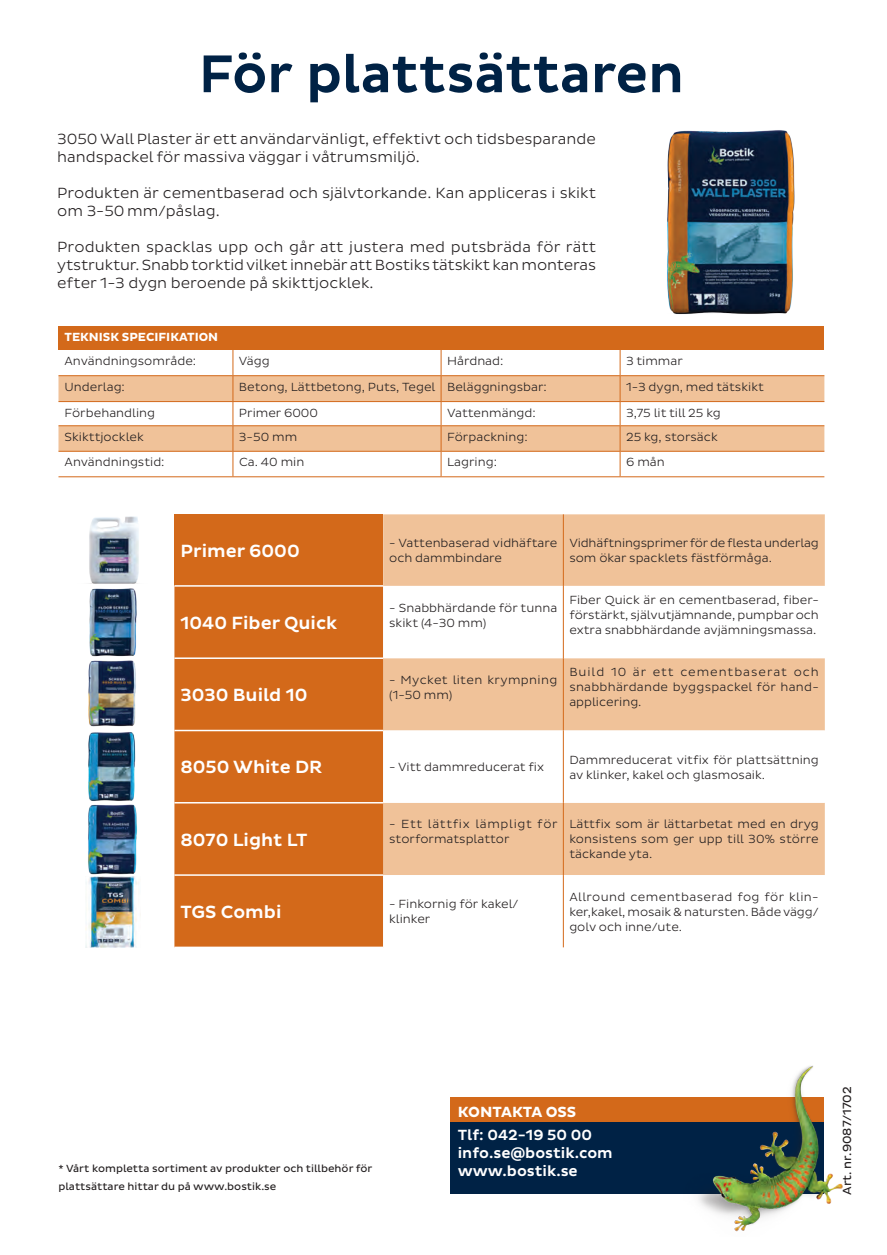
<style>
.page{position:relative;width:887px;height:1255px;background:#fff}
.page>*{position:absolute;margin:0;border:0;box-sizing:border-box;transform-origin:0 0}
.t1{font:500 54px "Bostik";letter-spacing:-.01em;color:#002245}
.t2{font:500 18px "Bostik";color:#fff}
.t3{font:300 15px/18px "Bostik";color:#231f20}
.t4{font:500 15px/18px "Bostik";color:#fff}
.t5{font:700 15px "Bostik";color:#fff}
.t6{font:300 12px/15px "Bostik";color:#231f20}
.t7{font:300 12px/15px "Bostik";letter-spacing:.02em;color:#231f20}
.t8{font:300 12px/15px "Bostik";letter-spacing:.03em;color:#231f20}
.t9{font:700 12px "Bostik";color:#fff}
.t10{font:12px "Bostik";color:#231f20}
.t11{font:10.5px "Bostik";color:#231f20}
</style>
<div class="page">
<img style="left:667px;top:130px;width:128px;height:184px">
<div style="left:58px;top:326px;width:766px;height:24px;background:#d3691a"></div>
<svg style="left:58px;top:350px;width:766px;height:126px"></svg>
<hr style="left:58px;top:476px;width:175px;height:1px;background:#d3691a">
<hr style="left:233px;top:476px;width:208px;height:1px;background:#d3691a">
<hr style="left:441px;top:476px;width:179px;height:1px;background:#d3691a">
<hr style="left:620px;top:476px;width:204px;height:1px;background:#d3691a">
<div style="left:174px;top:514px;width:209px;height:72px;background:#d3691a"></div>
<div style="left:383px;top:514px;width:441px;height:72px;background:#f0c299"></div>
<div style="left:174px;top:586px;width:209px;height:360px;background:#d3691a"></div>
<svg style="left:383px;top:586px;width:441px;height:361px"></svg>
<hr style="left:563px;top:514px;width:1px;height:72px;background:#d3691a">
<hr style="left:563px;top:586px;width:1px;height:72px;background:#d3691a">
<hr style="left:563px;top:658px;width:1px;height:72px;background:#d3691a">
<hr style="left:563px;top:730px;width:1px;height:73px;background:#d3691a">
<hr style="left:563px;top:803px;width:1px;height:72px;background:#d3691a">
<hr style="left:563px;top:875px;width:1px;height:72px;background:#d3691a">
<hr style="left:174px;top:585px;width:209px;height:1px;background:#fff">
<hr style="left:174px;top:657px;width:209px;height:2px;background:#fff">
<hr style="left:174px;top:730px;width:209px;height:1px;background:#fff">
<hr style="left:174px;top:802px;width:209px;height:1px;background:#fff">
<hr style="left:174px;top:874px;width:209px;height:2px;background:#fff">
<img style="left:89px;top:516px;width:50px;height:64px">
<img style="left:89px;top:580px;width:48px;height:77px">
<img style="left:85px;top:660px;width:53px;height:287px">
<div style="left:450px;top:1097px;width:374px;height:26px;background:#d3691a"></div>
<div style="left:450px;top:1122px;width:374px;height:72px;background:#002245"></div>
<img style="left:698px;top:1065px;width:145px;height:167px">
<h1 class="t1" style="left:199px;top:43px;width:487px">För plattsättaren</h1>
<p class="t3" style="left:57px;top:130px;width:540px">3050 Wall Plaster är ett användarvänligt, effektivt och tidsbesparande handspackel för massiva väggar i våtrumsmiljö.</p>
<p class="t3" style="left:57px;top:184px;width:540px">Produkten är cementbaserad och självtorkande. Kan appliceras i skikt om 3-50 mm/påslag.</p>
<p class="t3" style="left:57px;top:238px;width:540px;text-align:justify">Produkten spacklas upp och går att justera med putsbräda för rätt ytstruktur. Snabb torktid vilket innebär att Bostiks tätskikt kan monteras efter 1-3 dygn beroende på skikttjocklek.</p>
<p class="t9" style="left:64px;top:330px;width:155px">TEKNISK SPECIFIKATION</p>
<p class="t6" style="left:64px;top:354px;width:133px">Användningsområde:</p>
<p class="t6" style="left:239px;top:354px;width:32px">Vägg</p>
<p class="t6" style="left:447px;top:354px;width:58px">Hårdnad:</p>
<p class="t6" style="left:626px;top:354px;width:58px">3 timmar</p>
<p class="t6" style="left:64px;top:379px;width:62px">Underlag:</p>
<p class="t6" style="left:239px;top:379px;width:309px">Betong, Lättbetong, Puts, Tegel Beläggningsbar:</p>
<p class="t6" style="left:626px;top:379px;width:139px">1-3 dygn, med tätskikt</p>
<p class="t6" style="left:64px;top:405px;width:92px">Förbehandling</p>
<p class="t6" style="left:239px;top:405px;width:81px">Primer 6000</p>
<p class="t6" style="left:447px;top:405px;width:90px">Vattenmängd:</p>
<p class="t6" style="left:626px;top:405px;width:96px">3,75 lit till 25 kg</p>
<p class="t6" style="left:64px;top:429px;width:81px">Skikttjocklek</p>
<p class="t6" style="left:239px;top:429px;width:60px">3-50 mm</p>
<p class="t6" style="left:447px;top:429px;width:82px">Förpackning:</p>
<p class="t6" style="left:626px;top:429px;width:93px">25 kg, storsäck</p>
<p class="t6" style="left:64px;top:455px;width:101px">Användningstid:</p>
<p class="t6" style="left:239px;top:455px;width:67px">Ca. 40 min</p>
<p class="t6" style="left:447px;top:455px;width:51px">Lagring:</p>
<p class="t6" style="left:626px;top:455px;width:40px">6 mån</p>
<h2 class="t2" style="left:180px;top:540px;width:121px">Primer 6000</h2>
<p class="t6" style="left:389px;top:535px;width:170px">- Vattenbaserad vidhäftare och dammbindare</p>
<p class="t6" style="left:569px;top:535px;width:251px">Vidhäftningsprimer för de flesta underlag som ökar spacklets fästförmåga.</p>
<h2 class="t2" style="left:180px;top:612px;width:158px">1040 Fiber Quick</h2>
<h2 class="t2" style="left:180px;top:685px;width:128px">3030 Build 10</h2>
<p class="t6" style="left:389px;top:600px;width:170px">- Snabbhärdande för tunna skikt (4-30 mm)</p>
<p class="t6" style="left:569px;top:592px;width:251px;text-align:justify">Fiber Quick är en cementbaserad, fiber&shy;förstärkt, självutjämnande, pumpbar och extra snabbhärdande avjämningsmassa.</p>
<p class="t8" style="left:389px;top:672px;width:170px">- Mycket liten krympning (1-50 mm)</p>
<p class="t7" style="left:569px;top:665px;width:251px">Build 10 är ett cementbaserat och snabbhärdande byggspackel för hand&shy;applicering.</p>
<h2 class="t2" style="left:180px;top:757px;width:143px">8050 White DR</h2>
<p class="t6" style="left:389px;top:759px;width:156px">- Vitt dammreducerat fix</p>
<p class="t6" style="left:569px;top:752px;width:251px">Dammreducerat vitfix för plattsättning av klinker, kakel och glasmosaik.</p>
<h2 class="t2" style="left:180px;top:829px;width:128px">8070 Light LT</h2>
<p class="t7" style="left:389px;top:817px;width:170px">- Ett lättfix lämpligt för storformatsplattor</p>
<p class="t6" style="left:569px;top:817px;width:251px;text-align:justify">Lättfix som är lättarbetat med en dryg konsistens som ger upp till 30% större täckande yta.</p>
<h2 class="t2" style="left:180px;top:901px;width:102px">TGS Combi</h2>
<p class="t6" style="left:389px;top:897px;width:131px">- Finkornig för kakel/ klinker</p>
<p class="t6" style="left:569px;top:889px;width:251px;text-align:justify">Allround cementbaserad fog för klin&shy;ker,kakel, mosaik &amp; natursten. Både vägg/ golv och inne/ute.</p>
<p class="t5" style="left:457px;top:1103px;width:120px">KONTAKTA OSS</p>
<p class="t4" style="left:457px;top:1126px;width:156px">Tlf: 042-19 50 00 info.se@bostik.com</p>
<p class="t11" style="left:58px;top:1162px;width:315px">* Vårt kompletta sortiment av produkter och tillbehör för</p>
<p class="t4" style="left:457px;top:1162px;width:121px">www.bostik.se</p>
<p class="t11" style="left:58px;top:1180px;width:219px">plattsättare hittar du på www.bostik.se</p>
<p class="t10" style="left:840px;top:1195px;width:110px;rotate:-90deg">Art. nr.9087/1702</p>
</div>
